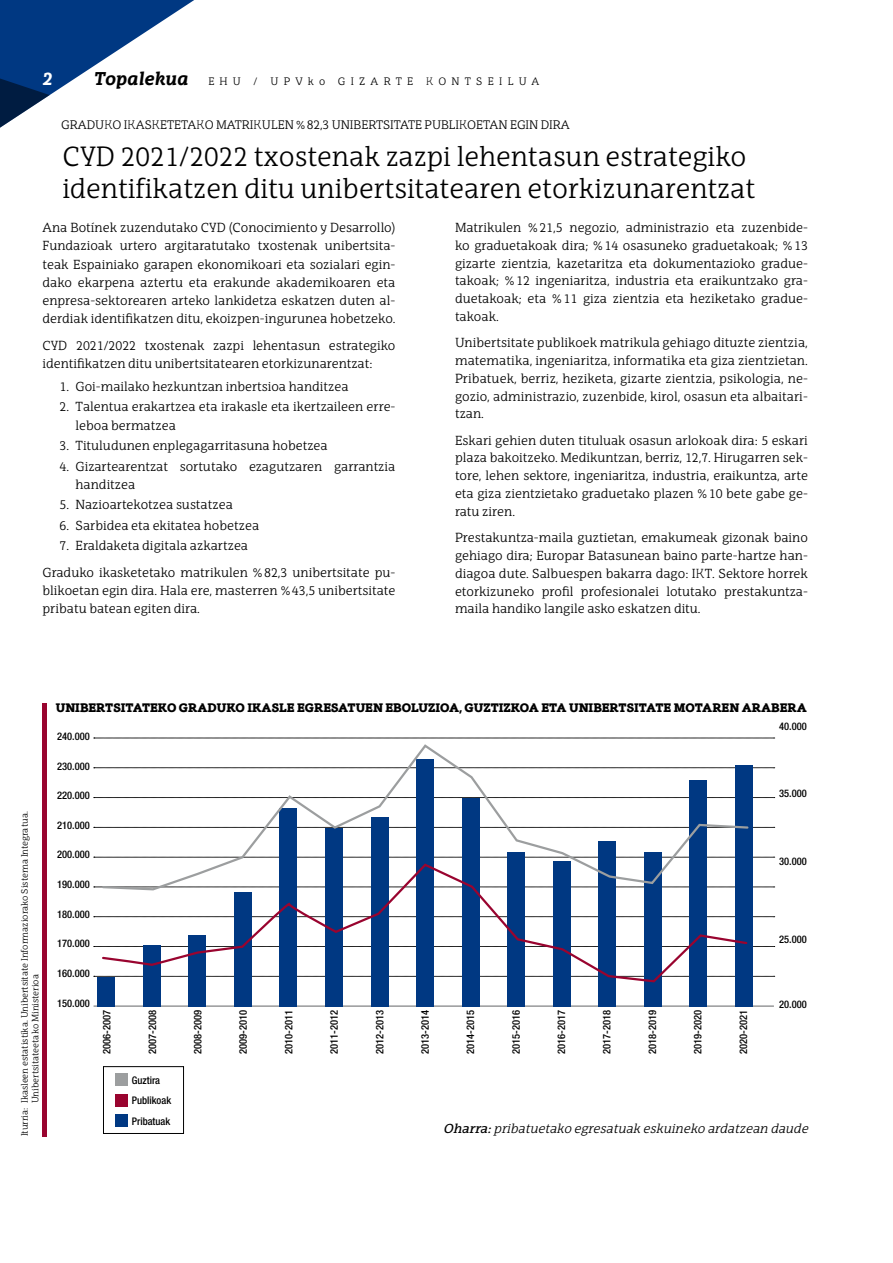
<style>
.page{position:relative;width:893px;height:1263px;background:#fff}
.page>*{position:absolute;margin:0;border:0;box-sizing:border-box;transform-origin:0 0}
.t1{font:300 27px/32.4px "EHU Serif";color:#000}
.t2{font:italic 700 18px "EHU Serif";color:#fff}
.t3{font:300 12.75px/17.9px "EHU Serif";color:#000;text-align:justify}
.t4{font:italic 300 12.75px "EHU Serif";color:#000}
.t5{font:900 12px "EHU Serif";color:#000}
.t6{font:300 12px "EHU Serif";letter-spacing:-.005em;color:#000}
.t7{font:500 condensed 10.5px/20.2px "Helvetica Neue LT Std";color:#000}
.t8{font:300 10.5px "EHU Serif";letter-spacing:.5em;color:#000}
.t9{font:300 9px/10.5px "EHU Serif";color:#000}
.s1{font-weight:700;font-style:italic;font-size:18px}
.s2{font-size:12.45px}
.s3{font-weight:400}
</style>
<div class="page">
<svg style="left:0;top:0;width:194px;height:128px"></svg>
<hr style="left:43px;top:703px;width:4px;height:433px;background:#99042f">
<hr style="left:94px;top:1006px;width:680px;height:1px;background:#646567">
<svg style="left:94px;top:738px;width:681px;height:1px"></svg>
<svg style="left:94px;top:767px;width:681px;height:1px"></svg>
<svg style="left:94px;top:857px;width:681px;height:1px"></svg>
<svg style="left:94px;top:797px;width:681px;height:1px"></svg>
<svg style="left:94px;top:887px;width:681px;height:1px"></svg>
<svg style="left:94px;top:946px;width:681px;height:1px"></svg>
<svg style="left:94px;top:827px;width:681px;height:1px"></svg>
<svg style="left:94px;top:916px;width:681px;height:1px"></svg>
<svg style="left:94px;top:976px;width:681px;height:1px"></svg>
<div style="left:98px;top:977px;width:17px;height:29px;background:#003882"></div>
<div style="left:143px;top:945px;width:17px;height:61px;background:#003882"></div>
<div style="left:189px;top:935px;width:17px;height:71px;background:#003882"></div>
<div style="left:234px;top:892px;width:17px;height:114px;background:#003882"></div>
<div style="left:553px;top:861px;width:17px;height:145px;background:#003882"></div>
<div style="left:508px;top:851px;width:17px;height:155px;background:#003882"></div>
<div style="left:599px;top:841px;width:17px;height:165px;background:#003882"></div>
<div style="left:690px;top:780px;width:17px;height:226px;background:#003882"></div>
<div style="left:735px;top:765px;width:17px;height:241px;background:#003882"></div>
<div style="left:644px;top:851px;width:17px;height:155px;background:#003882"></div>
<div style="left:280px;top:808px;width:17px;height:198px;background:#003882"></div>
<div style="left:417px;top:759px;width:17px;height:247px;background:#003882"></div>
<div style="left:325px;top:827px;width:17px;height:179px;background:#003882"></div>
<div style="left:371px;top:817px;width:17px;height:189px;background:#003882"></div>
<div style="left:462px;top:798px;width:17px;height:208px;background:#003882"></div>
<svg style="left:101px;top:891px;width:647px;height:92px"></svg>
<svg style="left:101px;top:744px;width:648px;height:147px"></svg>
<div style="left:115px;top:1114px;width:13px;height:13px;background:#003882"></div>
<div style="left:115px;top:1073px;width:13px;height:13px;background:#9c9e9f"></div>
<div style="left:115px;top:1094px;width:13px;height:12px;background:#99042f"></div>
<div style="left:103px;top:1066px;width:81px;height:68px;border:1px solid #000"></div>
<h2 class="t2" style="left:43px;top:67px;width:12px">2</h2>
<p class="t8" style="left:95px;top:75px;width:446px"><span class="s1">Topalekua</span> EHU / UPVko GIZARTE KONTSEILUA</p>
<p class="t6" style="left:61px;top:117px;width:510px">GRADUKO IKASKETETAKO MATRIKULEN %<span class="s2">82,3</span> UNIBERTSITATE PUBLIKOETAN EGIN DIRA</p>
<h1 class="t1" style="left:62px;top:140px;width:694px">CYD 2021/2022 txostenak zazpi lehentasun estrategiko identifikatzen ditu unibertsitatearen etorkizunarentzat</h1>
<p class="t3" style="left:43px;top:218px;width:354px;line-height:18.3px">Ana Botínek zuzendutako CYD (Conocimiento y Desarrollo)<br>Fundazioak urtero argitaratutako txostenak unibertsita&shy;teak Espainiako garapen ekonomikoari eta sozialari egin&shy;dako ekarpena aztertu eta erakunde akademikoaren eta enpresa-sektorearen arteko lankidetza eskatzen duten al&shy;derdiak identifikatzen ditu, ekoizpen-ingurunea hobetzeko.</p>
<p class="t3" style="left:43px;top:336px;width:354px;line-height:18.3px">CYD 2021/2022 txostenak zazpi lehentasun estrategiko identifikatzen ditu unibertsitatearen etorkizunarentzat:</p>
<p class="t3" style="left:60px;top:377px;width:291px">1. Goi-mailako hezkuntzan inbertsioa handitzea</p>
<p class="t3" style="left:76px;top:398px;width:321px;line-height:18.3px;text-indent:-16px">2. Talentua erakartzea eta irakasle eta ikertzaileen erre&shy;leboa bermatzea</p>
<p class="t3" style="left:60px;top:436px;width:270px">3. Tituludunen enplegagarritasuna hobetzea</p>
<p class="t3" style="left:76px;top:457px;width:321px;line-height:18.3px;text-indent:-16px">4. Gizartearentzat sortutako ezagutzaren garrantzia handitzea</p>
<p class="t3" style="left:60px;top:496px;width:175px">5. Nazioartekotzea sustatzea</p>
<p class="t3" style="left:60px;top:516px;width:201px">6. Sarbidea eta ekitatea hobetzea</p>
<p class="t3" style="left:43px;top:532px;width:354px;line-height:26.8px;text-indent:17px">7. Eraldaketa digitala azkartzea<br>Graduko ikasketetako matrikulen %82,3 unibertsitate pu-</p>
<p class="t3" style="left:43px;top:581px;width:354px;line-height:18.3px">blikoetan egin dira. Hala ere, masterren %43,5 unibertsitate pribatu batean egiten dira.</p>
<p class="t3" style="left:455px;top:218px;width:354px">Matrikulen %21,5 negozio, administrazio eta zuzenbide&shy;ko graduetakoak dira; %14 osasuneko graduetakoak; %13 gizarte zientzia, kazetaritza eta dokumentazioko gradue&shy;takoak; %12 ingeniaritza, industria eta eraikuntzako gra&shy;duetakoak; eta %11 giza zientzia eta heziketako gradue&shy;takoak.</p>
<p class="t3" style="left:455px;top:334px;width:354px">Unibertsitate publikoek matrikula gehiago dituzte zientzia, matematika, ingeniaritza, informatika eta giza zientzietan.<br>Pribatuek, berriz, heziketa, gizarte zientzia, psikologia, ne&shy;gozio, administrazio, zuzenbide, kirol, osasun eta albaitari&shy;tzan.</p>
<p class="t3" style="left:455px;top:431px;width:354px">Eskari gehien duten tituluak osasun arlokoak dira: 5 eskari plaza bakoitzeko. Medikuntzan, berriz, 12,7. Hirugarren sek&shy;tore, lehen sektore, ingeniaritza, industria, eraikuntza, arte eta giza zientzietako graduetako plazen %10 bete gabe ge&shy;ratu ziren.</p>
<p class="t3" style="left:455px;top:529px;width:354px">Prestakuntza-maila guztietan, emakumeak gizonak baino gehiago dira; Europar Batasunean baino parte-hartze han&shy;diagoa dute. Salbuespen bakarra dago: IKT. Sektore horrek etorkizuneko profil profesionalei lotutako prestakuntza&shy;maila handiko langile asko eskatzen ditu.</p>
<p class="t5" style="left:56px;top:700px;width:753px">UNIBERTSITATEKO GRADUKO IKASLE EGRESATUEN EBOLUZIOA, GUZTIZKOA ETA UNIBERTSITATE MOTAREN ARABERA</p>
<p class="t9" style="left:19px;top:1103px;width:293px;text-indent:-33px;rotate:-90deg">Iturria: Ikasleen estatistika. Unibertsitate Informaziorako Sistema Integratua.<br>Unibertsitateetako Ministerioa</p>
<p class="t7" style="left:779px;top:716px;width:29px">40.000</p>
<p class="t7" style="left:57px;top:726px;width:34px">240.000</p>
<p class="t7" style="left:57px;top:756px;width:34px">230.000</p>
<p class="t7" style="left:57px;top:785px;width:34px">220.000</p>
<p class="t7" style="left:57px;top:815px;width:34px">210.000</p>
<p class="t7" style="left:57px;top:844px;width:34px">200.000</p>
<p class="t7" style="left:57px;top:874px;width:34px">190.000</p>
<p class="t7" style="left:57px;top:904px;width:34px">180.000</p>
<p class="t7" style="left:57px;top:933px;width:34px">170.000</p>
<p class="t7" style="left:57px;top:963px;width:34px">160.000</p>
<p class="t7" style="left:57px;top:992px;width:34px">150.000</p>
<p class="t7" style="left:779px;top:994px;width:29px">20.000</p>
<p class="t7" style="left:779px;top:783px;width:29px">35.000</p>
<p class="t7" style="left:779px;top:851px;width:29px">30.000</p>
<p class="t7" style="left:779px;top:929px;width:29px">25.000</p>
<p class="t7" style="left:97px;top:1054px;width:46px;rotate:-90deg">2006-2007</p>
<p class="t7" style="left:142px;top:1054px;width:46px;rotate:-90deg">2007-2008</p>
<p class="t7" style="left:188px;top:1054px;width:46px;rotate:-90deg">2008-2009</p>
<p class="t7" style="left:233px;top:1054px;width:46px;rotate:-90deg">2009-2010</p>
<p class="t7" style="left:278px;top:1054px;width:46px;rotate:-90deg">2010-2011</p>
<p class="t7" style="left:324px;top:1054px;width:46px;rotate:-90deg">2011-2012</p>
<p class="t7" style="left:369px;top:1054px;width:46px;rotate:-90deg">2012-2013</p>
<p class="t7" style="left:415px;top:1054px;width:46px;rotate:-90deg">2013-2014</p>
<p class="t7" style="left:460px;top:1054px;width:46px;rotate:-90deg">2014-2015</p>
<p class="t7" style="left:506px;top:1054px;width:46px;rotate:-90deg">2015-2016</p>
<p class="t7" style="left:551px;top:1054px;width:46px;rotate:-90deg">2016-2017</p>
<p class="t7" style="left:597px;top:1054px;width:46px;rotate:-90deg">2017-2018</p>
<p class="t7" style="left:642px;top:1054px;width:46px;rotate:-90deg">2018-2019</p>
<p class="t7" style="left:688px;top:1054px;width:46px;rotate:-90deg">2019-2020</p>
<p class="t7" style="left:733px;top:1054px;width:46px;rotate:-90deg">2020-2021</p>
<p class="t7" style="left:132px;top:1070px;width:41px">Guztira<br>Publikoak<br>Pribatuak</p>
<p class="t4" style="left:443px;top:1121px;width:370px"><span class="s3">Oharra:</span>pribatuetako egresatuak eskuineko ardatzean daude</p>
</div>
